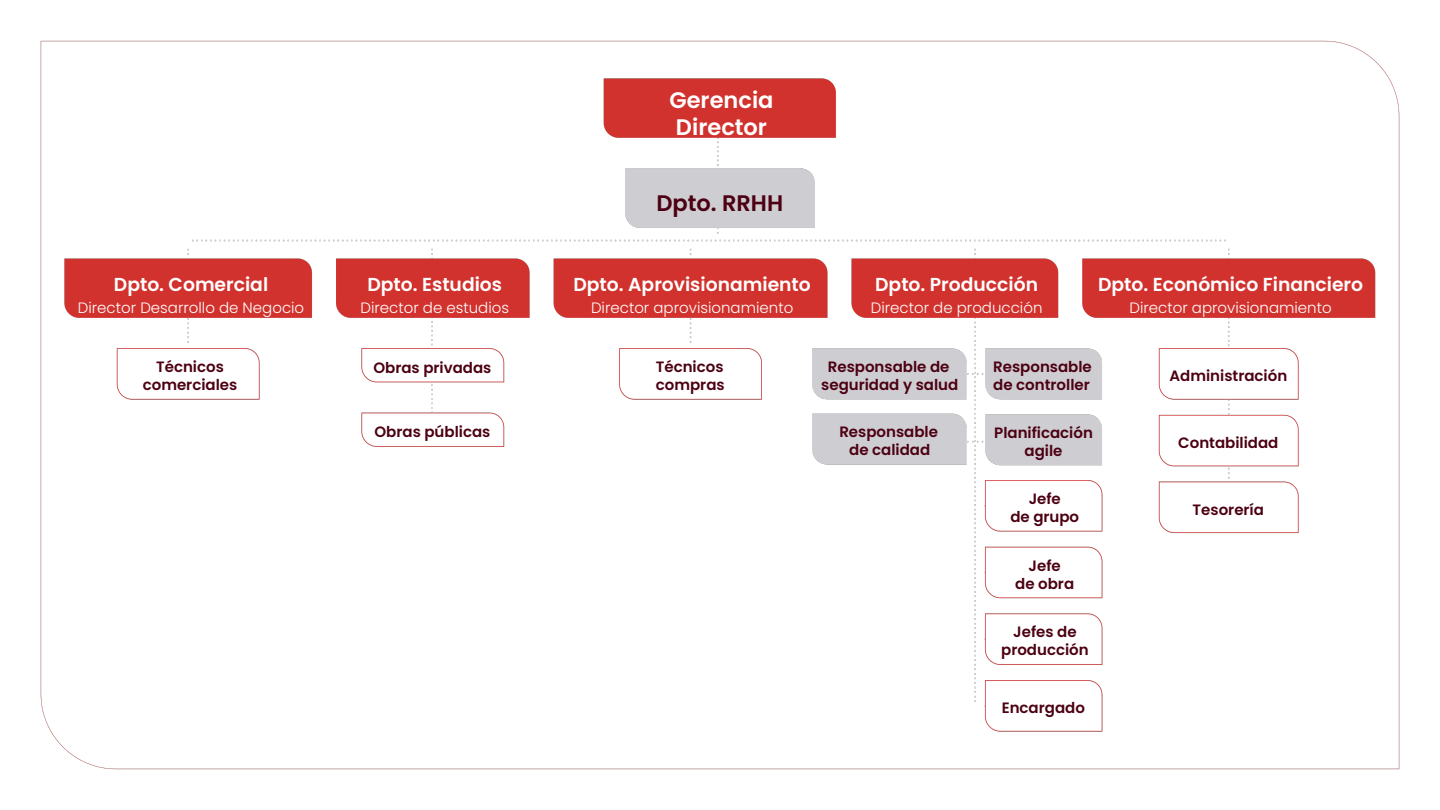
<style>
.page{position:relative;width:1440px;height:810px;background:#fff}
.page>*{position:absolute;margin:0;border:0;box-sizing:border-box;transform-origin:0 0}
.t1{font:600 22.5px/27px "Poppins";color:#fff}
.t2{font:600 22.5px "Poppins";color:#4c0012}
.t3{font:600 18.75px "Poppins";color:#fff}
.t4{font:600 15px/18px "Poppins";color:#4c0012;text-align:center}
.t5{font:300 15px "Poppins";color:#fff}
</style>
<div class="page">
<img style="left:40px;top:40px;width:1360px;height:730px">
<p class="t3" style="left:114px;top:271px;width:156px">Dpto. Comercial</p>
<p class="t5" style="left:78px;top:297px;width:228px">Director Desarrollo de Negocio</p>
<h2 class="t4" style="left:143px;top:358px;width:96px">Técnicos comerciales</h2>
<h1 class="t1" style="left:669px;top:86px;width:106px">Gerencia<br>Director</h1>
<h1 class="t2" style="left:656px;top:188px;width:128px">Dpto. RRHH</h1>
<p class="t3" style="left:367px;top:271px;width:136px">Dpto. Estudios</p>
<p class="t5" style="left:360px;top:297px;width:150px">Director de estudios</p>
<p class="t3" style="left:573px;top:271px;width:239px">Dpto. Aprovisionamiento</p>
<p class="t5" style="left:591px;top:297px;width:204px">Director aprovisionamiento</p>
<p class="t3" style="left:875px;top:271px;width:164px">Dpto. Producción</p>
<p class="t5" style="left:871px;top:297px;width:173px">Director de producción</p>
<p class="t3" style="left:1098px;top:271px;width:267px">Dpto. Económico Financiero</p>
<p class="t5" style="left:1129px;top:297px;width:204px">Director aprovisionamiento</p>
<h2 class="t4" style="left:373px;top:359px;width:119px">Obras privadas</h2>
<h2 class="t4" style="left:656px;top:358px;width:70px;text-align:left">Técnicos compras</h2>
<h2 class="t4" style="left:375px;top:423px;width:117px">Obras públicas</h2>
<h2 class="t4" style="left:828px;top:358px;width:123px">Responsable de</h2>
<h2 class="t4" style="left:821px;top:376px;width:139px">seguridad y salud</h2>
<h2 class="t4" style="left:839px;top:423px;width:100px">Responsable</h2>
<h2 class="t4" style="left:849px;top:441px;width:83px">de calidad</h2>
<h2 class="t4" style="left:993px;top:358px;width:100px;text-align:left">Responsable de controller</h2>
<h2 class="t4" style="left:994px;top:424px;width:100px">Planificación agile</h2>
<h2 class="t4" style="left:1010px;top:490px;width:70px">Jefe<br>de grupo</h2>
<h2 class="t4" style="left:1015px;top:557px;width:60px">Jefe<br>de obra</h2>
<h2 class="t4" style="left:1001px;top:623px;width:89px">Jefes de producción</h2>
<h2 class="t4" style="left:1002px;top:699px;width:85px">Encargado</h2>
<h2 class="t4" style="left:1170px;top:367px;width:119px">Administración</h2>
<h2 class="t4" style="left:1178px;top:434px;width:102px">Contabilidad</h2>
<h2 class="t4" style="left:1193px;top:501px;width:73px">Tesorería</h2>
</div>
